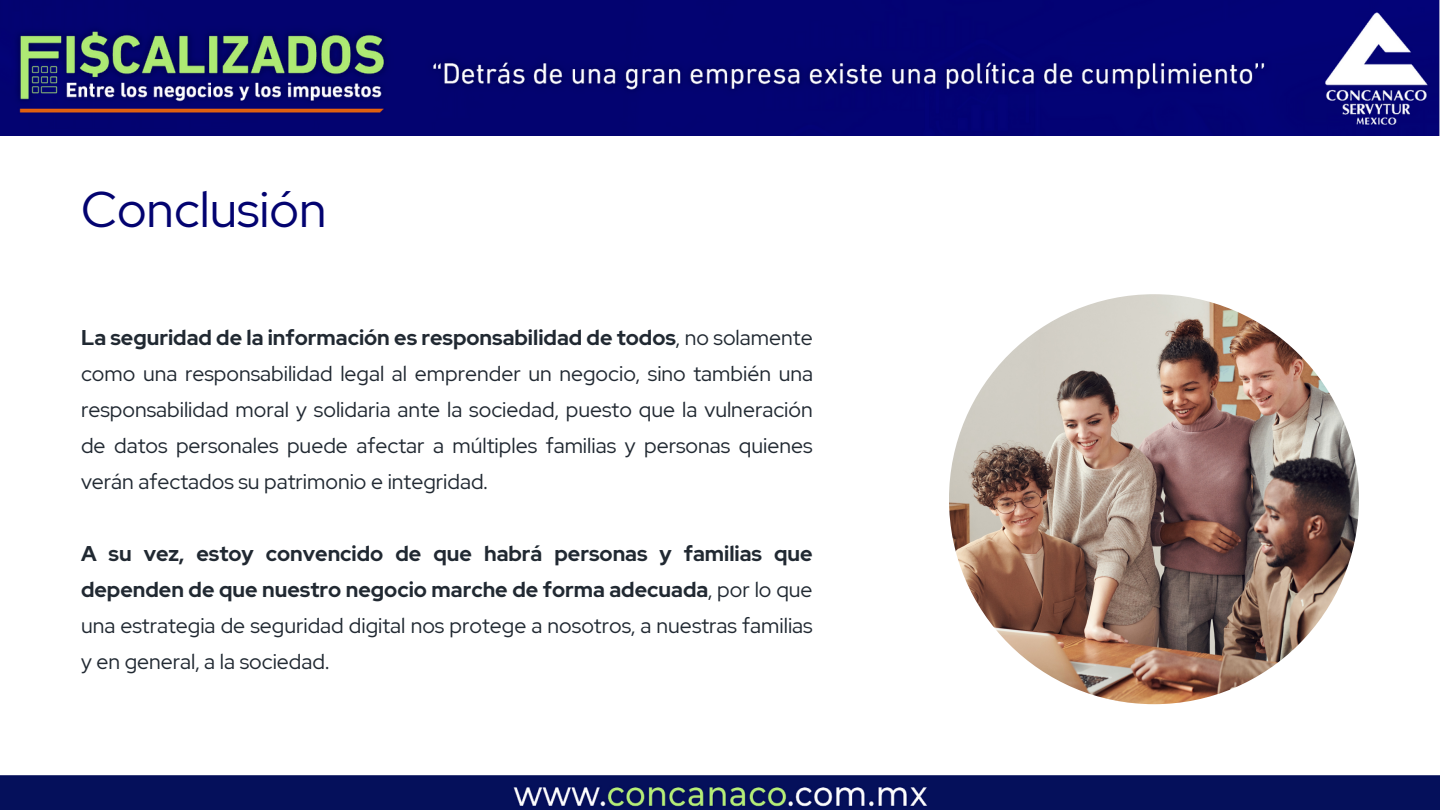
<style>
.page{position:relative;width:1440px;height:810px;background:#fff}
.page>*{position:absolute;margin:0;border:0;box-sizing:border-box;transform-origin:0 0}
.t1{font:50px "Red Hat Display";color:#030370}
.t2{font:21.3px/36px "Red Hat Display";color:#212932;text-align:justify}
.t3{font:700 21.3px/36px "Red Hat Display";color:#212932;text-align:justify}
.s1{font-weight:700}
.s2{font-weight:400}
</style>
<div class="page">
<img style="left:949px;top:294px;width:410px;height:410px;border-radius:50%">
<img style="left:0;top:0;width:1440px;height:135px">
<img style="left:0;top:776px;width:1440px;height:34px">
<h1 class="t1" style="left:81px;top:176px;width:247px">Conclusión</h1>
<p class="t2" style="left:81px;top:319px;width:734px"><span class="s1">La seguridad de la información es responsabilidad de todos</span>, no solamente como una responsabilidad legal al emprender un negocio, sino también una responsabilidad moral y solidaria ante la sociedad, puesto que la vulneración de datos personales puede afectar a múltiples familias y personas quienes verán afectados su patrimonio e integridad.</p>
<p class="t3" style="left:81px;top:535px;width:733px">A su vez, estoy convencido de que habrá personas y familias que dependen de que nuestro negocio marche de forma adecuada<span class="s2">, por lo que una estrategia de seguridad digital nos protege a nosotros, a nuestras familias y en general, a la sociedad.</span></p>
</div>
